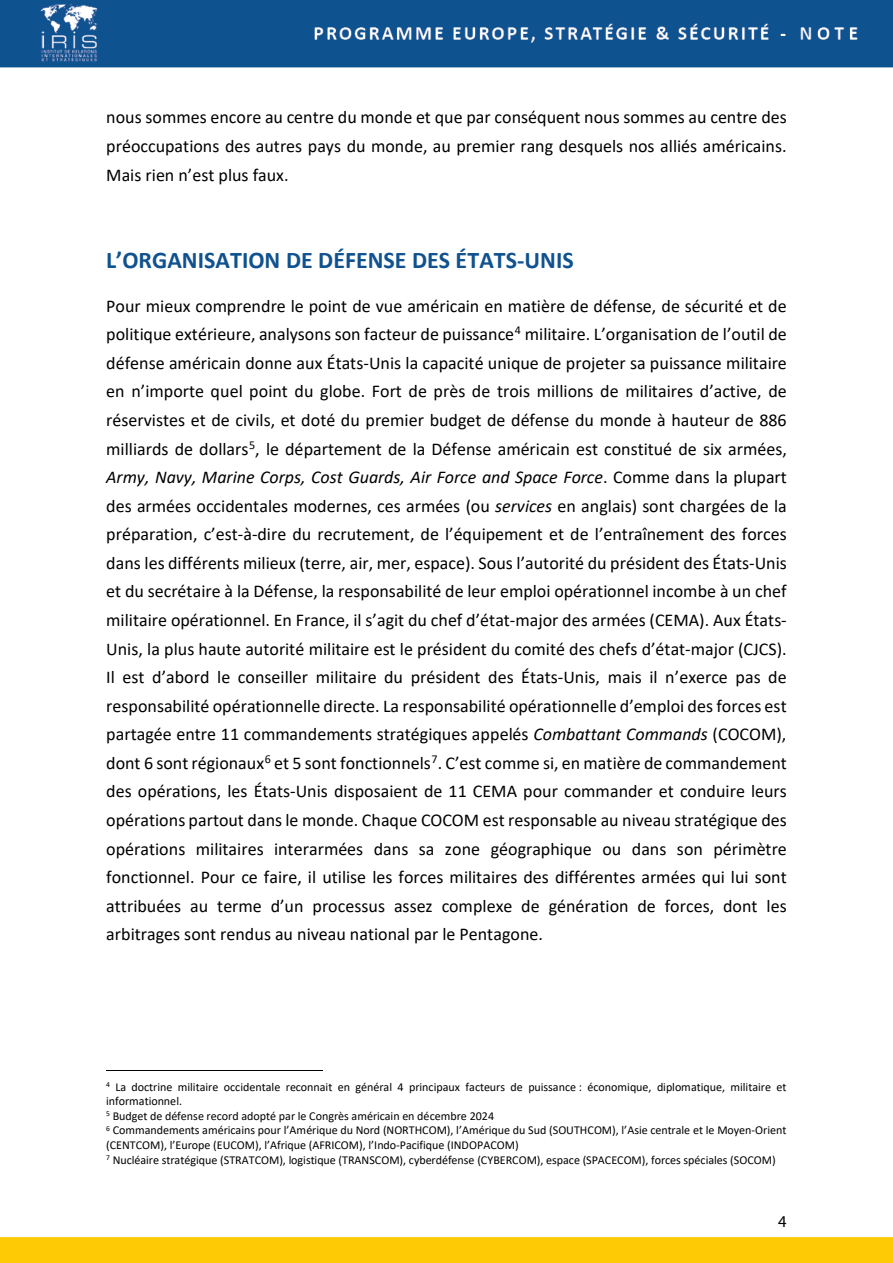
<style>
.page{position:relative;width:893px;height:1263px;background:#fff}
.page>*{position:absolute;margin:0;border:0;box-sizing:border-box;transform-origin:0 0}
.t1{font:700 24px "Calibri";color:#10528f}
.t2{font:18px/28.5px "Calibri";color:#000;text-align:justify}
.t3{font:16.5px "Myriad Pro";color:#000}
.t4{font:12px/14.7px "Calibri";letter-spacing:-.005em;color:#000}
.s1{font-style:italic}
</style>
<div class="page">
<img style="left:0;top:0;width:893px;height:1263px">
<hr style="left:106px;top:1070px;width:216px;height:1px;background:#000">
<p class="t2" style="left:106px;top:103px;width:682px">nous sommes encore au centre du monde et que par conséquent nous sommes au centre des préoccupations des autres pays du monde, au premier rang desquels nos alliés américains.<br>Mais rien n’est plus faux.</p>
<h1 class="t1" style="left:106px;top:243px;width:469px">L’ORGANISATION DE DÉFENSE DES ÉTATS-UNIS</h1>
<p class="t2" style="left:106px;top:291px;width:682px">Pour mieux comprendre le point de vue américain en matière de défense, de sécurité et de politique extérieure, analysons son facteur de puissance<sup>4</sup> militaire. L’organisation de l’outil de défense américain donne aux États-Unis la capacité unique de projeter sa puissance militaire en n’importe quel point du globe. Fort de près de trois millions de militaires d’active, de réservistes et de civils, et doté du premier budget de défense du monde à hauteur de 886 milliards de dollars<sup>5</sup>, le département de la Défense américain est constitué de six armées, <span class="s1">Army, Navy, Marine Corps, Cost Guards, Air Force and Space Force</span>. Comme dans la plupart des armées occidentales modernes, ces armées (ou <span class="s1">services</span> en anglais) sont chargées de la préparation, c’est-à-dire du recrutement, de l’équipement et de l’entraînement des forces dans les différents milieux (terre, air, mer, espace). Sous l’autorité du président des États-Unis et du secrétaire à la Défense, la responsabilité de leur emploi opérationnel incombe à un chef militaire opérationnel. En France, il s’agit du chef d’état-major des armées (CEMA). Aux États-Unis, la plus haute autorité militaire est le président du comité des chefs d’état-major (CJCS).<br>Il est d’abord le conseiller militaire du président des États-Unis, mais il n’exerce pas de responsabilité opérationnelle directe. La responsabilité opérationnelle d’emploi des forces est partagée entre 11 commandements stratégiques appelés <span class="s1">Combattant Commands</span> (COCOM), dont 6 sont régionaux<sup>6</sup> et 5 sont fonctionnels<sup>7</sup>. C’est comme si, en matière de commandement des opérations, les États-Unis disposaient de 11 CEMA pour commander et conduire leurs opérations partout dans le monde. Chaque COCOM est responsable au niveau stratégique des opérations militaires interarmées dans sa zone géographique ou dans son périmètre fonctionnel. Pour ce faire, il utilise les forces militaires des différentes armées qui lui sont attribuées au terme d’un processus assez complexe de génération de forces, dont les arbitrages sont rendus au niveau national par le Pentagone.</p>
<p class="t4" style="left:106px;top:1079px;width:682px"><sup>4</sup> La doctrine militaire occidentale reconnait en général 4 principaux facteurs de puissance : économique, diplomatique, militaire et informationnel.</p>
<p class="t4" style="left:106px;top:1108px;width:389px"><sup>5</sup> Budget de défense record adopté par le Congrès américain en décembre 2024</p>
<p class="t4" style="left:106px;top:1123px;width:682px"><sup>6</sup> Commandements américains pour l’Amérique du Nord (NORTHCOM), l’Amérique du Sud (SOUTHCOM), l’Asie centrale et le Moyen-Orient (CENTCOM), l’Europe (EUCOM), l’Afrique (AFRICOM), l’Indo-Pacifique (INDOPACOM)</p>
<p class="t4" style="left:106px;top:1152px;width:671px"><sup>7</sup> Nucléaire stratégique (STRATCOM), logistique (TRANSCOM), cyberdéfense (CYBERCOM), espace (SPACECOM), forces spéciales (SOCOM)</p>
<p class="t3" style="left:778px;top:1211px;width:10px">4</p>
</div>
